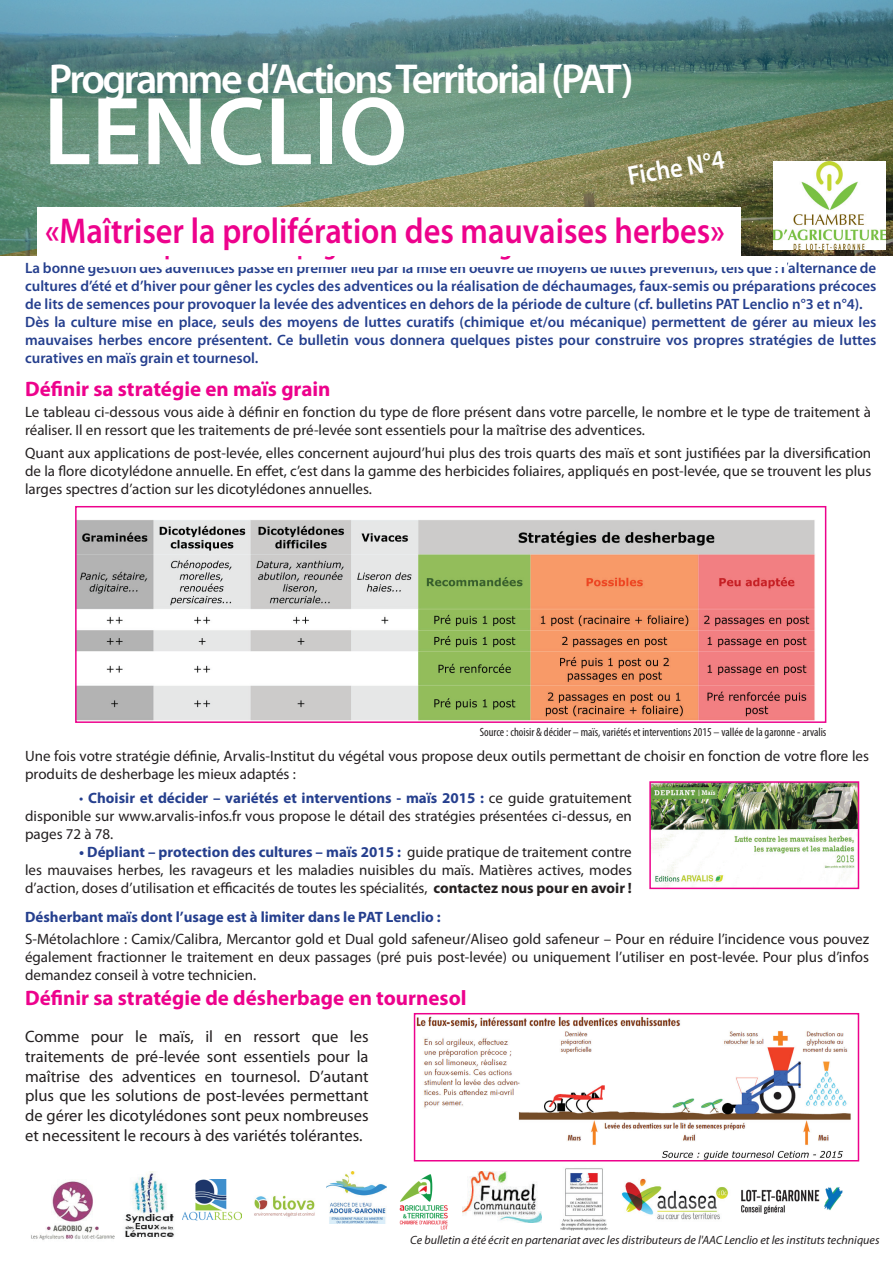
<style>
.page{position:relative;width:893px;height:1263px;background:#fff}
.page>*{position:absolute;margin:0;border:0;box-sizing:border-box;transform-origin:0 0}
.t1{font:600 97.5px "Myriad Pro";color:#fff}
.t2{font:600 42px "Myriad Pro";letter-spacing:-.06em;color:#fff}
.t3{font:600 36px "Myriad Pro";color:#ed028c;scale:.9 1}
.t4{font:600 27px "Myriad Pro";color:#ed028c;scale:.9 1}
.t5{font:600 27px "Myriad Pro";color:#fff;scale:.9 1}
.t6{font:700 21px "Myriad Pro";color:#ed028c}
.t7{font:16.5px/19.8px "Myriad Pro";color:#231f20;text-align:justify}
.t8{font:15px/18px "Myriad Pro";color:#231f20;text-align:justify}
.t9{font:600 15px/18px "Myriad Pro";color:#253f8e}
.t10{font:700 15px "Myriad Pro";color:#253f8e}
.t11{font:italic 12px "Myriad Pro";color:#231f20}
.t12{font:condensed 12px "Myriad Pro";color:#231f20}
.s1{font-size:36px}
.s2{color:#253f8e}
.s3{font-weight:700;color:#253f8e}
.s4{font-weight:700}
</style>
<div class="page">
<img style="left:326px;top:1171px;width:60px;height:53px">
<img style="left:31px;top:1181px;width:84px;height:59px">
<img style="left:399px;top:1174px;width:49px;height:56px">
<img style="left:254px;top:1195px;width:61px;height:22px">
<img style="left:182px;top:1179px;width:59px;height:41px">
<img style="left:463px;top:1171px;width:78px;height:52px">
<img style="left:124px;top:1171px;width:51px;height:67px">
<img style="left:558px;top:1161px;width:53px;height:70px">
<img style="left:621px;top:1178px;width:107px;height:42px">
<img style="left:741px;top:1187px;width:102px;height:27px">
<img style="left:78px;top:520px;width:737px;height:200px">
<div style="left:75px;top:506px;width:751px;height:217px;border:2px solid #ed028c"></div>
<img style="left:652px;top:784px;width:204px;height:102px">
<div style="left:649px;top:781px;width:210px;height:108px;border:2px solid #ed028c"></div>
<img style="left:417px;top:1016px;width:434px;height:142px">
<div style="left:414px;top:1013px;width:445px;height:148px;border:2px solid #ed028c"></div>
<svg style="left:0;top:0;width:893px;height:256px;background:#678d7f"></svg>
<div style="left:37px;top:207px;width:704px;height:48px;background:#fff"></div>
<img style="left:774px;top:162px;width:111px;height:87px">
<h2 class="t2" style="left:49px;top:52px;width:586px">Programme d’Actions Territorial (PAT)</h2>
<h1 class="t1" style="left:43px;top:69px;width:365px">LENCLIO</h1>
<h3 class="t5" style="left:625px;top:159px;width:111px;rotate:-10deg">Fiche N°4</h3>
<h3 class="t3" style="left:45px;top:208px;width:757px">«Maîtriser la prolifération des mauvaises herbes»</h3>
<h3 class="t4" style="left:115px;top:228px;width:711px"><span class="s1">«</span>Préparer sa campagne de désherbage en maïs et tournesol»</h3>
<p class="t9" style="left:25px;top:259px;width:853px">La bonne gestion des adventices passe en premier lieu par la mise en oeuvre de moyens de luttes préventifs, tels que : l’alternance de cultures d’été et d’hiver pour gêner les cycles des adventices ou la réalisation de déchaumages, faux-semis ou préparations précoces de lits de semences pour provoquer la levée des adventices en dehors de la période de culture (cf. bulletins PAT Lenclio n°3 et n°4).<br>Dès la culture mise en place, seuls des moyens de luttes curatifs (chimique et/ou mécanique) permettent de gérer au mieux les mauvaises herbes encore présentent. Ce bulletin vous donnera quelques pistes pour construire vos propres stratégies de luttes curatives en maïs grain et tournesol.</p>
<h3 class="t6" style="left:25px;top:375px;width:307px">Définir sa stratégie en maïs grain</h3>
<p class="t8" style="left:25px;top:403px;width:847px">Le tableau ci-dessous vous aide à définir en fonction du type de flore présent dans votre parcelle, le nombre et le type de traitement à réaliser. Il en ressort que les traitements de pré-levée sont essentiels pour la maîtrise des adventices.</p>
<p class="t8" style="left:25px;top:444px;width:848px">Quant aux applications de post-levée, elles concernent aujourd’hui plus des trois quarts des maïs et sont justifiées par la diversification de la flore dicotylédone annuelle. En effet, c’est dans la gamme des herbicides foliaires, appliqués en post-levée, que se trouvent les plus larges spectres d’action sur les dicotylédones annuelles.</p>
<p class="t12" style="left:480px;top:725px;width:348px">Source : choisir &amp; décider – maïs, variétés et interventions 2015 – vallée de la garonne - arvalis</p>
<p class="t8" style="left:25px;top:747px;width:845px">Une fois votre stratégie définie, Arvalis-Institut du végétal vous propose deux outils permettant de choisir en fonction de votre flore les produits de desherbage les mieux adaptés :</p>
<p class="t8" style="left:25px;top:789px;width:608px;text-indent:54px"><span class="s2">•</span> <span class="s3">Choisir et décider – variétés et interventions - maïs 2015 :</span> ce guide gratuitement disponible sur www.arvalis-infos.fr vous propose le détail des stratégies présentées ci-dessus, en pages 72 à 78.</p>
<p class="t8" style="left:25px;top:843px;width:608px;text-indent:54px"><span class="s3">• Dépliant – protection des cultures – maïs 2015 :</span> guide pratique de traitement contre les mauvaises herbes, les ravageurs et les maladies nuisibles du maïs. Matières actives, modes d’action, doses d’utilisation et efficacités de toutes les spécialités, <span class="s4">contactez nous pour en avoir !</span></p>
<p class="t10" style="left:25px;top:907px;width:417px">Désherbant maïs dont l’usage est à limiter dans le PAT Lenclio :</p>
<p class="t8" style="left:25px;top:930px;width:845px">S-Métolachlore : Camix/Calibra, Mercantor gold et Dual gold safeneur/Aliseo gold safeneur – Pour en réduire l’incidence vous pouvez également fractionner le traitement en deux passages (pré puis post-levée) ou uniquement l’utiliser en post-levée. Pour plus d’infos demandez conseil à votre technicien.</p>
<h3 class="t6" style="left:25px;top:985px;width:443px">Définir sa stratégie de désherbage en tournesol</h3>
<p class="t7" style="left:25px;top:1026px;width:345px">Comme pour le maïs, il en ressort que les traitements de pré-levée sont essentiels pour la maîtrise des adventices en tournesol. D’autant plus que les solutions de post-levées permettant de gérer les dicotylédones sont peux nombreuses et necessitent le recours à des variétés tolérantes.</p>
<p class="t11" style="left:410px;top:1233px;width:471px">Ce bulletin a été écrit en partenariat avec les distributeurs de l'AAC Lenclio et les instituts techniques</p>
</div>
